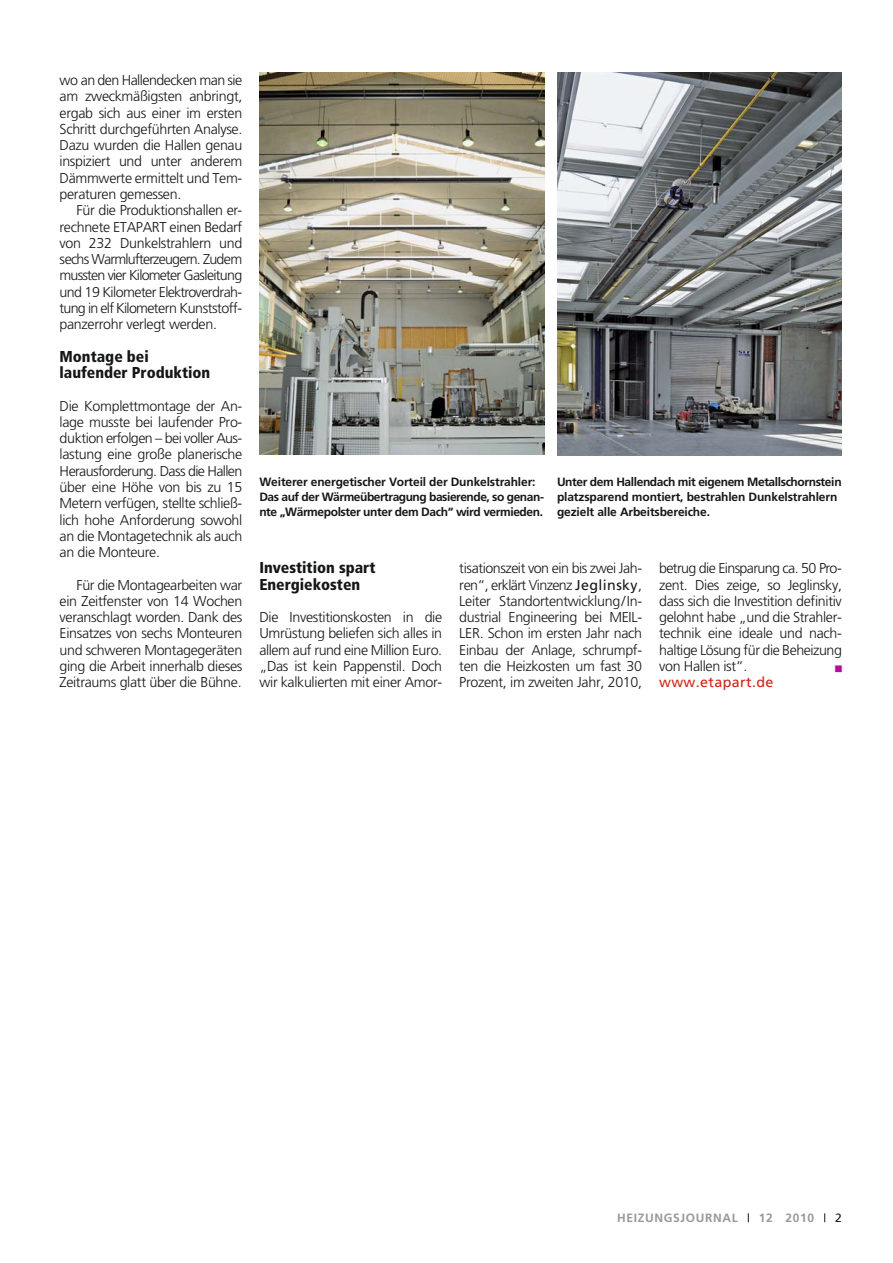
<style>
.page{position:relative;width:893px;height:1263px;background:#fff}
.page>*{position:absolute;margin:0;border:0;box-sizing:border-box;transform-origin:0 0}
.t1{font:900 condensed 15.75px/16.2px "Frutiger LT Com";color:#151616}
.t2{font:300 14.25px/16.2px "Frutiger LT Com";letter-spacing:-.02em;color:#151616;text-align:justify}
.t3{font:14.25px "Frutiger LT Com";letter-spacing:.03em;color:#d02314}
.t4{font:700 12px/15px "Frutiger LT Com";letter-spacing:-.02em;color:#151616}
.t5{font:700 12px "Frutiger LT Com";letter-spacing:.055em;color:#989899}
.t6{font:12px "Frutiger";color:#151616}
.t7{font:9px "Zapf Dingbats";color:#b30e96}
.s1{font-weight:400}
</style>
<div class="page">
<img style="left:259px;top:72px;width:285px;height:383px">
<img style="left:557px;top:72px;width:285px;height:383px">
<p class="t2" style="left:60px;top:73px;width:184px">wo an den Hallendecken man sie am zweckmäßigsten anbringt, ergab sich aus einer im ersten Schritt durchgeführten Analyse.<br>Dazu wurden die Hallen genau inspiziert und unter anderem Dämmwerte ermittelt und Tem&shy;peraturen gemessen.</p>
<p class="t2" style="left:60px;top:203px;width:184px;text-indent:17px">Für die Produktionshallen er - rechnete ETAPART einen Bedarf von 232 Dunkelstrahlern und sechs Warmlufterzeugern. Zudem mussten vier Kilometer Gasleitung und 19 Kilometer Elek tro verdrah - tung in elf Kilometern Kunststoff&shy;panzerrohr verlegt werden.</p>
<p class="t1" style="left:60px;top:349px;width:152px">Montage bei laufender Produktion</p>
<p class="t2" style="left:60px;top:399px;width:184px">Die Komplettmontage der An&shy;lage musste bei laufender Pro&shy;duktion erfolgen – bei voller Aus&shy;lastung eine große planerische Herausforderung. Dass die Hallen über eine Höhe von bis zu 15<br>Metern verfügen, stellte schließ&shy;lich hohe Anforderung sowohl an die Montagetechnik als auch an die Monteure.</p>
<p class="t2" style="left:60px;top:578px;width:184px;text-indent:17px">Für die Montagearbeiten war ein Zeitfenster von 14 Wochen veranschlagt worden. Dank des Einsatzes von sechs Monteuren und schweren Montagegeräten ging die Arbeit innerhalb dieses Zeitraums glatt über die Bühne.</p>
<p class="t4" style="left:259px;top:475px;width:286px">Weiterer energetischer Vorteil der Dunkelstrahler:<br>Das auf der Wärmeübertragung basierende, so ge nan - nte „Wärmepolster unter dem Dach“ wird vermieden.</p>
<p class="t4" style="left:557px;top:475px;width:286px">Unter dem Hallendach mit eigenem Metallschornstein platzsparend montiert, bestrahlen Dunkelstrahlern gezielt alle Arbeitsbereiche.</p>
<p class="t1" style="left:259px;top:561px;width:118px">Investition spart<br>Energiekosten</p>
<p class="t2" style="left:259px;top:610px;width:184px">Die Investitionskosten in die Umrüstung beliefen sich alles in allem auf rund eine Million Euro. „Das ist kein Pappenstil. Doch wir kalkulierten mit einer Amor-</p>
<p class="t2" style="left:459px;top:561px;width:184px">tisationszeit von ein bis zwei Jah - ren“, erklärt Vinzenz <span class="s1">Jeglinsky</span>, Leiter Standortentwicklung / In&shy;dustrial Engineering bei MEIL-LER. Schon im ersten Jahr nach Einbau der Anlage, schrumpf&shy;ten die Heizkosten um fast 30<br>Prozent, im zweiten Jahr, 2010,</p>
<p class="t2" style="left:659px;top:561px;width:184px">betrug die Einsparung ca. 50 Pro&shy;zent. Dies zeige, so Jeglinsky, dass sich die Investition definitiv gelohnt habe „und die Strahler&shy;technik eine ideale und nach&shy;haltige Lösung für die Beheizung von Hallen ist“.</p>
<p class="t7" style="left:835px;top:665px;width:8px">■</p>
<p class="t3" style="left:659px;top:677px;width:116px">www.etapart.de</p>
<p class="t5" style="left:617px;top:1213px;width:122px">HEIZUNGSJOURNAL</p>
<p class="t5" style="left:759px;top:1213px;width:57px">12 2010</p>
<p class="t6" style="left:835px;top:1213px;width:8px">2</p>
</div>
